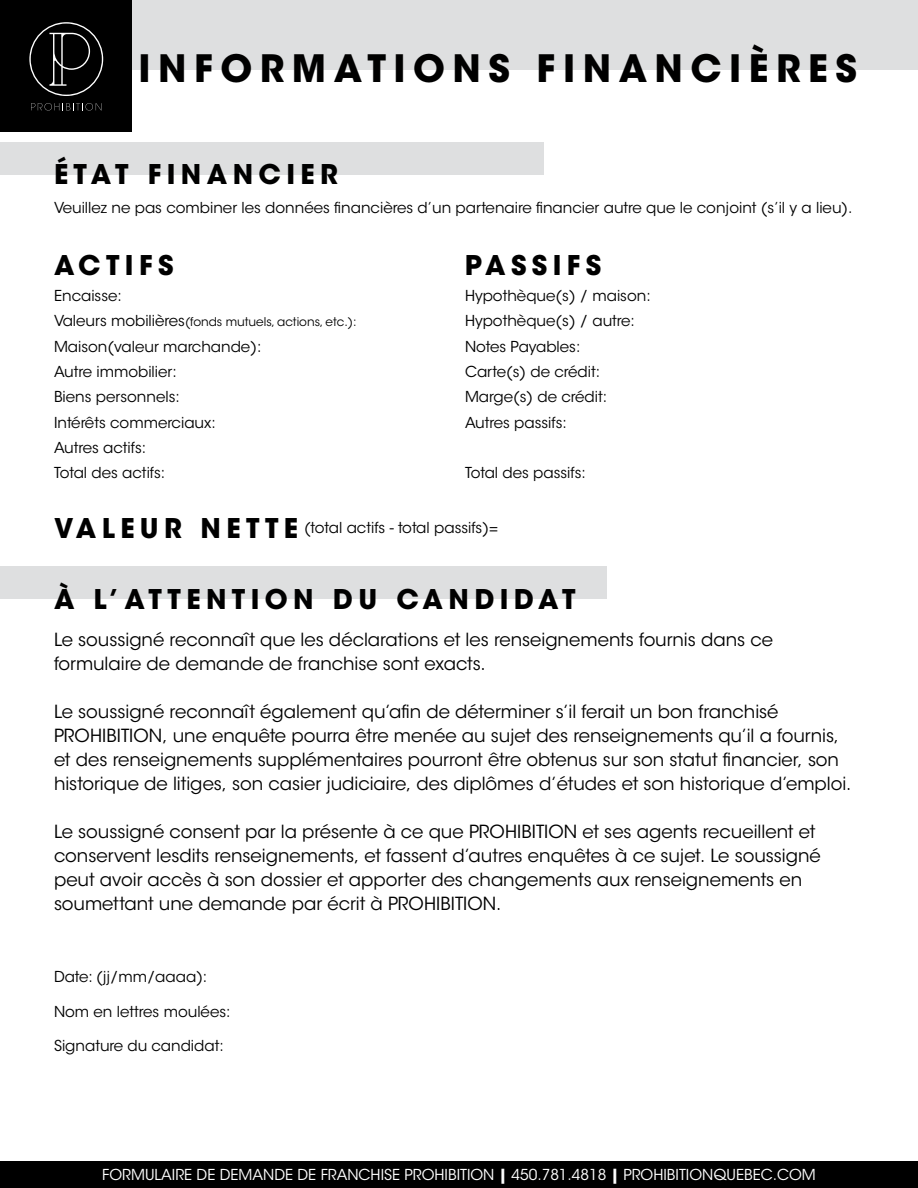
<style>
.page{position:relative;width:918px;height:1188px;background:#fff}
.page>*{position:absolute;margin:0;border:0;box-sizing:border-box;transform-origin:0 0}
.t1{font:700 37.5px "ITC Avant Garde Std";letter-spacing:.2em;color:#000}
.t2{font:700 27px "ITC Avant Garde Std";letter-spacing:.2em;color:#000}
.t3{font:18px/24px "ITC Avant Garde Std";color:#000}
.t4{font:15px "ITC Avant Garde Std";color:#000}
.t5{font:15px "ITC Avant Garde Std";color:#fff}
.t6{font:12px "ITC Avant Garde Std";color:#000}
.s1{font-size:15px}
.s2{font-weight:700}
</style>
<div class="page">
<div style="left:0;top:0;width:918px;height:70px;background:#dedfe0"></div>
<div style="left:0;top:0;width:131px;height:131px;background:#000"></div>
<svg style="left:31px;top:103px;width:70px;height:8px"></svg>
<svg style="left:29px;top:22px;width:74px;height:74px"></svg>
<div style="left:0;top:1161px;width:918px;height:27px;background:#000"></div>
<div style="left:0;top:142px;width:544px;height:32px;background:#dedfe0"></div>
<div style="left:0;top:567px;width:606px;height:32px;background:#dedfe0"></div>
<h1 class="t1" style="left:138px;top:43px;width:720px">INFORMATIONS FINANCIÈRES</h1>
<h2 class="t2" style="left:54px;top:157px;width:285px">ÉTAT FINANCIER</h2>
<p class="t4" style="left:54px;top:198px;width:800px">Veuillez ne pas combiner les données financières d’un partenaire financier autre que le conjoint (s’il y a lieu).</p>
<h2 class="t2" style="left:54px;top:247px;width:121px">ACTIFS</h2>
<h2 class="t2" style="left:465px;top:247px;width:138px">PASSIFS</h2>
<p class="t4" style="left:54px;top:286px;width:69px">Encaisse:</p>
<p class="t4" style="left:465px;top:286px;width:187px">Hypothèque(s) / maison:</p>
<p class="t6" style="left:54px;top:315px;width:304px"><span class="s1">Valeurs mobilières</span>(fonds mutuels, actions, etc.):</p>
<p class="t4" style="left:465px;top:312px;width:171px">Hypothèque(s) / autre:</p>
<p class="t4" style="left:54px;top:337px;width:209px">Maison(valeur marchande):</p>
<p class="t4" style="left:465px;top:337px;width:117px">Notes Payables:</p>
<p class="t4" style="left:54px;top:362px;width:124px">Autre immobilier:</p>
<p class="t4" style="left:465px;top:362px;width:137px">Carte(s) de crédit:</p>
<p class="t4" style="left:54px;top:388px;width:127px">Biens personnels:</p>
<p class="t4" style="left:465px;top:388px;width:144px">Marge(s) de crédit:</p>
<p class="t4" style="left:54px;top:413px;width:163px">Intérêts commerciaux:</p>
<p class="t4" style="left:465px;top:413px;width:103px">Autres passifs:</p>
<p class="t4" style="left:54px;top:438px;width:94px">Autres actifs:</p>
<p class="t4" style="left:54px;top:464px;width:113px">Total des actifs:</p>
<p class="t4" style="left:465px;top:464px;width:122px">Total des passifs:</p>
<h2 class="t2" style="left:54px;top:510px;width:246px">VALEUR NETTE</h2>
<p class="t4" style="left:304px;top:519px;width:195px">(total actifs - total passifs)=</p>
<h2 class="t2" style="left:54px;top:581px;width:523px">À L’ATTENTION DU CANDIDAT</h2>
<p class="t3" style="left:54px;top:628px;width:721px">Le soussigné reconnaît que les déclarations et les renseignements fournis dans ce formulaire de demande de franchise sont exacts.</p>
<p class="t3" style="left:54px;top:700px;width:799px">Le soussigné reconnaît également qu’afin de déterminer s’il ferait un bon franchisé PROHIBITION, une enquête pourra être menée au sujet des renseignements qu’il a fournis, et des renseignements supplémentaires pourront être obtenus sur son statut financier, son historique de litiges, son casier judiciaire, des diplômes d’études et son historique d’emploi.</p>
<p class="t3" style="left:54px;top:820px;width:768px">Le soussigné consent par la présente à ce que PROHIBITION et ses agents recueillent et conservent lesdits renseignements, et fassent d’autres enquêtes à ce sujet. Le soussigné peut avoir accès à son dossier et apporter des changements aux renseignements en soumettant une demande par écrit à PROHIBITION.</p>
<p class="t4" style="left:54px;top:968px;width:155px">Date: (jj/mm/aaaa):</p>
<p class="t4" style="left:54px;top:1002px;width:178px">Nom en lettres moulées:</p>
<p class="t4" style="left:54px;top:1037px;width:171px">Signature du candidat:</p>
<p class="t5" style="left:102px;top:1166px;width:715px">FORMULAIRE DE DEMANDE DE FRANCHISE PROHIBITION <span class="s2">|</span> 450.781.4818 <span class="s2">|</span> PROHIBITIONQUEBEC.COM</p>
</div>
